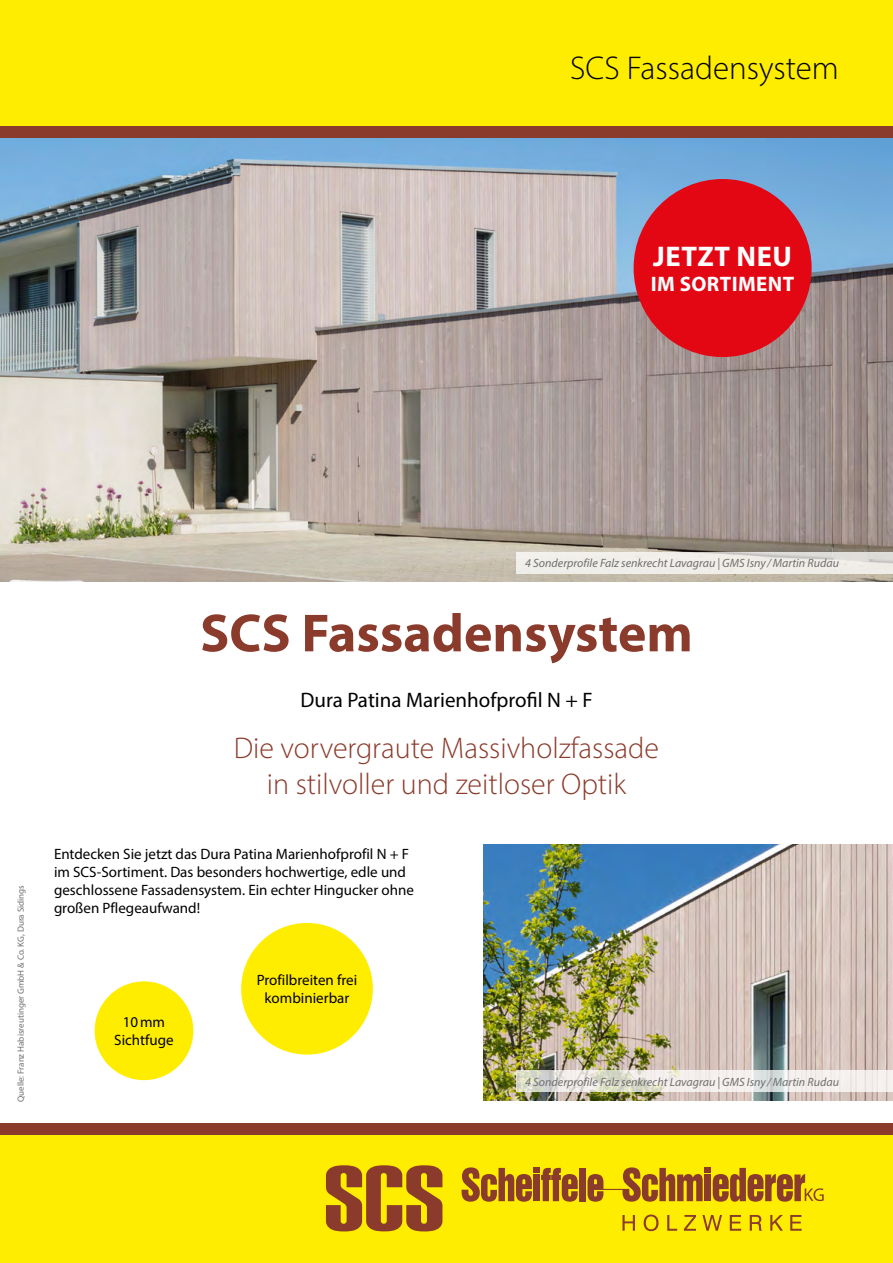
<style>
.page{position:relative;width:893px;height:1263px;background:#fff}
.page>*{position:absolute;margin:0;border:0;box-sizing:border-box;transform-origin:0 0}
.t1{font:700 54px "Myriad Pro";color:#8b3b2b}
.t2{font:300 33px "Myriad Pro";color:#000}
.t3{font:300 30px/36px "Myriad Pro";color:#8b3b2b;text-align:center}
.t4{font:700 28.5px "Myriad Pro";letter-spacing:.02em;color:#fff}
.t5{font:21px "Myriad Pro";color:#000}
.t6{font:700 21px "Myriad Pro";letter-spacing:.02em;color:#fff}
.t7{font:15px/18px "Myriad Pro";color:#000;text-align:center}
.t8{font:italic 12px "Myriad Pro";color:#706f6f}
.t9{font:9px "Myriad Pro";color:#706f6f}
</style>
<div class="page">
<img style="left:483px;top:844px;width:410px;height:256px">
<img style="left:0;top:138px;width:893px;height:443px">
<div style="left:634px;top:179px;width:178px;height:178px;background:#e30613;border-radius:50%"></div>
<div style="left:241px;top:923px;width:132px;height:131px;background:#ffed00;border-radius:50%"></div>
<div style="left:95px;top:981px;width:98px;height:99px;background:#ffed00;border-radius:50%"></div>
<svg style="left:517px;top:552px;width:376px;height:21px;background:#eceae5"></svg>
<svg style="left:517px;top:1070px;width:376px;height:22px;fill:#f1edea"></svg>
<div style="left:0;top:0;width:893px;height:132px;background:#ffed00"></div>
<div style="left:0;top:127px;width:893px;height:11px;background:#8b3b2b"></div>
<div style="left:0;top:1130px;width:893px;height:133px;background:#ffed00"></div>
<div style="left:0;top:1123px;width:893px;height:11px;background:#8b3b2b"></div>
<svg style="left:326px;top:1165px;width:116px;height:67px"></svg>
<svg style="left:622px;top:1214px;width:180px;height:17px"></svg>
<svg style="left:462px;top:1167px;width:116px;height:35px"></svg>
<div style="left:579px;top:1168px;width:7px;height:33px;background:#8b3b2b"></div>
<svg style="left:587px;top:1167px;width:237px;height:35px"></svg>
<h2 class="t2" style="left:570px;top:48px;width:270px">SCS Fassadensystem</h2>
<h3 class="t4" style="left:653px;top:238px;width:140px">JETZT NEU</h3>
<h3 class="t6" style="left:651px;top:271px;width:145px">IM SORTIMENT</h3>
<p class="t9" style="left:15px;top:1102px;width:219px;rotate:-90deg">Quelle: Franz Habisreutinger GmbH &amp; Co. KG, Dura Sidings</p>
<p class="t8" style="left:525px;top:556px;width:315px">4 Sonderprofile Falz senkrecht Lavagrau | GMS Isny /Martin Rudau</p>
<h1 class="t1" style="left:200px;top:598px;width:494px">SCS Fassadensystem</h1>
<h3 class="t5" style="left:300px;top:687px;width:294px">Dura Patina Marienhofprofil N + F</h3>
<h3 class="t3" style="left:234px;top:729px;width:427px">Die vorvergraute Massivholzfassade in stilvoller und zeitloser Optik</h3>
<p class="t7" style="left:54px;top:845px;width:361px;text-align:left">Entdecken Sie jetzt das Dura Patina Marienhofprofil N + F im SCS-Sortiment. Das besonders hochwertige, edle und geschlossene Fassadensystem. Ein echter Hingucker ohne großen Pflegeaufwand!</p>
<p class="t7" style="left:114px;top:1013px;width:61px">10mm<br>Sichtfuge</p>
<p class="t7" style="left:257px;top:971px;width:102px">Profilbreiten frei kombinierbar</p>
<p class="t8" style="left:525px;top:1074px;width:315px">4 Sonderprofile Falz senkrecht Lavagrau | GMS Isny /Martin Rudau</p>
</div>
